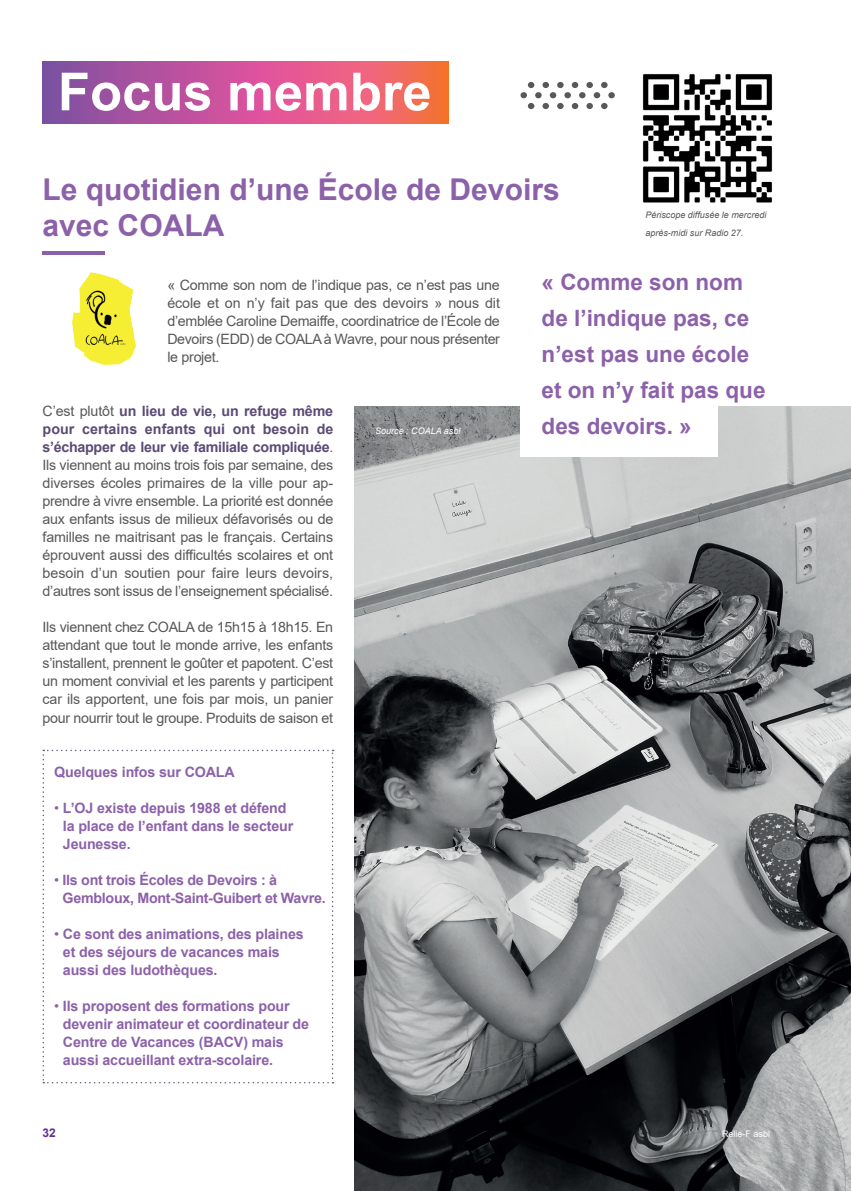
<style>
.page{position:relative;width:851px;height:1191px;background:#fff}
.page>*{position:absolute;margin:0;border:0;box-sizing:border-box;transform-origin:0 0}
.t1{font:700 52.5px "Arial";color:#fff}
.t2{font:700 30px/36px "Arial";color:#8c61a9}
.t3{font:700 22.5px/36px "Arial";color:#8c61a9}
.t4{font:14.25px/18px "Arial";letter-spacing:-.02em;color:#57585a;text-align:justify}
.t5{font:700 14.25px/18px "Arial";letter-spacing:-.01em;color:#8c61a9}
.t6{font:700 12px "Arial";color:#652d91}
.t7{font:italic 9px/18px "Arial";color:#57585a}
.t8{font:italic 9px "Arial";color:#fff}
.t9{font:9px "Arial";color:#fff}
.s1{font-weight:700;color:#5b4b76}
.s2{font-weight:400}
</style>
<div class="page">
<img style="left:354px;top:406px;width:496px;height:785px">
<div style="left:520px;top:394px;width:198px;height:63px;background:#fff"></div>
<svg style="left:43px;top:61px;width:405px;height:62px;background:#ca598c"></svg>
<hr style="left:43px;top:251px;width:62px;height:3px;background:#8c61a9">
<div style="left:571px;top:82px;width:7px;height:6px;background:#57585a;border-radius:50%"></div>
<div style="left:571px;top:103px;width:7px;height:6px;background:#57585a;border-radius:50%"></div>
<div style="left:564px;top:92px;width:7px;height:6px;background:#57585a;border-radius:50%"></div>
<svg style="left:557px;top:82px;width:6px;height:6px"></svg>
<svg style="left:557px;top:103px;width:6px;height:6px"></svg>
<div style="left:549px;top:92px;width:7px;height:6px;background:#57585a;border-radius:50%"></div>
<div style="left:542px;top:82px;width:7px;height:6px;background:#57585a;border-radius:50%"></div>
<div style="left:542px;top:103px;width:7px;height:6px;background:#57585a;border-radius:50%"></div>
<svg style="left:528px;top:82px;width:13px;height:27px"></svg>
<div style="left:520px;top:92px;width:7px;height:6px;background:#57585a;border-radius:50%"></div>
<div style="left:586px;top:82px;width:7px;height:6px;background:#57585a;border-radius:50%"></div>
<div style="left:586px;top:103px;width:7px;height:6px;background:#57585a;border-radius:50%"></div>
<svg style="left:579px;top:92px;width:6px;height:6px"></svg>
<svg style="left:601px;top:82px;width:13px;height:27px"></svg>
<div style="left:593px;top:92px;width:7px;height:6px;background:#57585a;border-radius:50%"></div>
<img style="left:73px;top:272px;width:62px;height:92px">
<svg style="left:43px;top:749px;width:290px;height:334px"></svg>
<img style="left:642px;top:74px;width:131px;height:129px">
<h1 class="t1" style="left:58px;top:55px;width:375px">Focus membre</h1>
<h2 class="t2" style="left:43px;top:172px;width:518px">Le quotidien d’une École de Devoirs avec COALA</h2>
<p class="t7" style="left:645px;top:206px;width:123px">Périscope diffusée le mercredi après-midi sur Radio 27.</p>
<p class="t4" style="left:167px;top:276px;width:334px">« Comme son nom de l’indique pas, ce n’est pas une école et on n’y fait pas que des devoirs » nous dit d’emblée Caroline Demaiffe, coordinatrice de l’École de Devoirs (EDD) de COALA à Wavre, pour nous présenter le projet.</p>
<p class="t4" style="left:43px;top:402px;width:292px">C’est plutôt <span class="s1">un lieu de vie, un refuge même pour certains enfants qui ont besoin de s’échapper de leur vie familiale compliquée</span>.<br>Ils viennent au moins trois fois par semaine, des diverses écoles primaires de la ville pour ap&shy;prendre à vivre ensemble. La priorité est donnée aux enfants issus de milieux défavorisés ou de familles ne maitrisant pas le français. Certains éprouvent aussi des difficultés scolaires et ont besoin d’un soutien pour faire leurs devoirs, d’autres sont issus de l’enseignement spécialisé.</p>
<p class="t4" style="left:43px;top:618px;width:292px">Ils viennent chez COALA de 15h15 à 18h15. En attendant que tout le monde arrive, les enfants s’installent, prennent le goûter et papotent. C’est un moment convivial et les parents y participent car ils apportent, une fois par mois, un panier pour nourrir tout le groupe. Produits de saison et</p>
<p class="t5" style="left:54px;top:762px;width:182px">Quelques infos sur COALA</p>
<p class="t5" style="left:63px;top:798px;width:232px;text-indent:-9px"><span class="s2">•</span> L’OJ existe depuis 1988 et défend la place de l’enfant dans le secteur<br>Jeunesse.</p>
<p class="t5" style="left:63px;top:870px;width:264px;text-indent:-8px"><span class="s2">•</span> Ils ont trois Écoles de Devoirs : à<br>Gembloux, Mont-Saint-Guibert et Wavre.</p>
<p class="t5" style="left:63px;top:924px;width:242px;text-indent:-9px"><span class="s2">•</span> Ce sont des animations, des plaines et des séjours de vacances mais aussi des ludothèques.</p>
<p class="t5" style="left:63px;top:996px;width:248px;text-indent:-9px"><span class="s2">•</span> Ils proposent des formations pour devenir animateur et coordinateur de Centre de Vacances (BACV) mais aussi accueillant extra-scolaire.</p>
<p class="t6" style="left:43px;top:1124px;width:15px">32</p>
<p class="t8" style="left:375px;top:425px;width:87px">Source : COALA asbl</p>
<h3 class="t3" style="left:541px;top:265px;width:225px">« Comme son nom de l’indique pas, ce n’est pas une école et on n’y fait pas que des devoirs. »</h3>
<p class="t9" style="left:722px;top:1127px;width:50px">Relie-F asbl</p>
</div>
